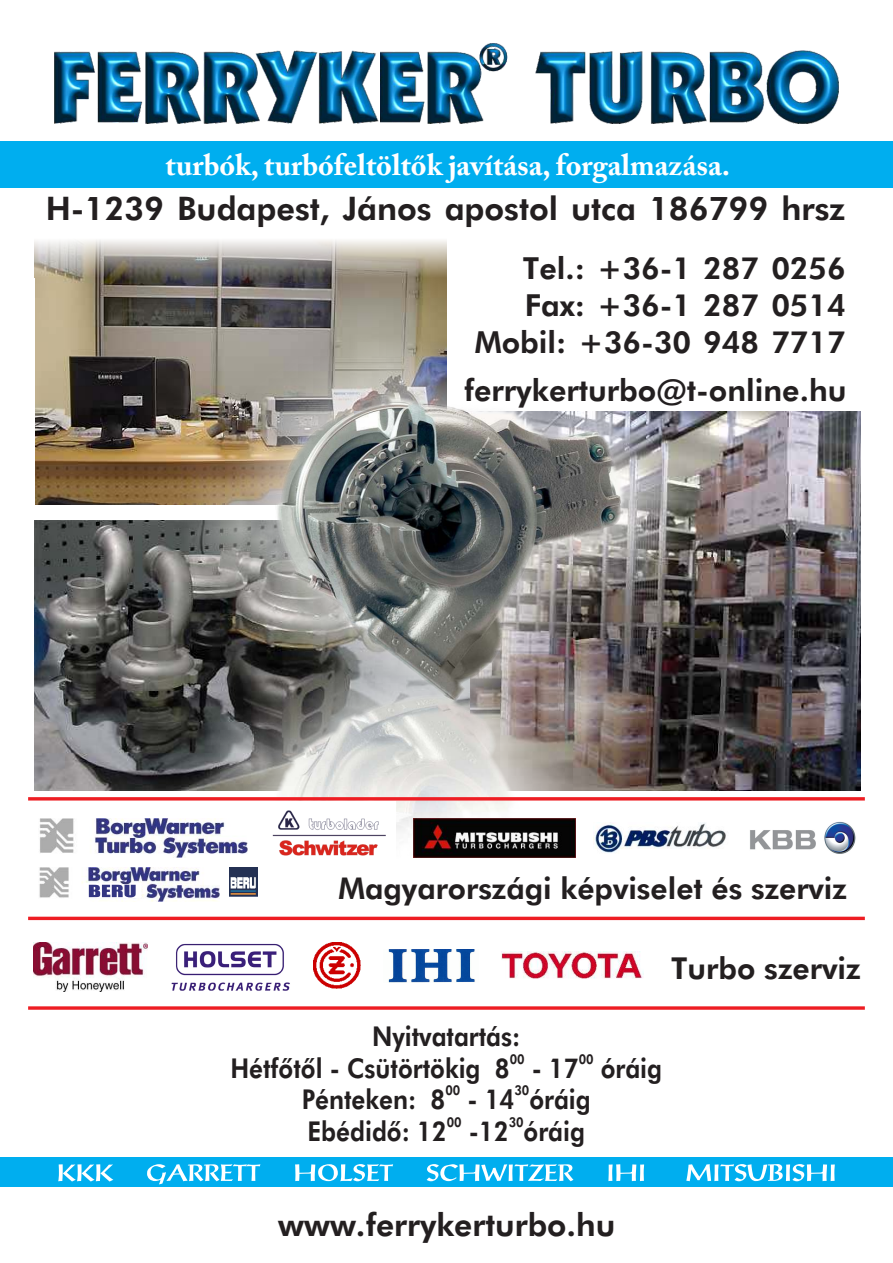
<style>
.page{position:relative;width:893px;height:1263px;background:#fff}
.page>*{position:absolute;margin:0;border:0;box-sizing:border-box;transform-origin:0 0}
.t1{font:900 32.55px "Futuri";color:#231f20}
.t2{font:900 31.8px "Futuri";color:#231f20}
.t3{font:900 30.45px/37px "Futuri";color:#231f20;text-align:right}
.t4{font:900 30.15px "Futuri";color:#231f20}
.t5{font:700 30px "Adobe Caslon Pro";color:#fff}
.t6{font:900 30px "Futuri";color:#231f20}
.t7{font:900 27.3px "Futuri";color:#231f20;scale:.89 1}
.t8{font:900 13.65px "Futuri";color:#231f20;scale:.89 1}
</style>
<div class="page">
<img style="left:35px;top:240px;width:411px;height:265px">
<img style="left:783px;top:411px;width:77px;height:380px">
<img style="left:35px;top:521px;width:79px;height:270px">
<div style="left:114px;top:320px;width:669px;height:667px;background:#fff;opacity:.98"></div>
<img style="left:170px;top:379px;width:553px;height:552px">
<div style="left:0;top:142px;width:893px;height:46px;background:#00aeef"></div>
<div style="left:0;top:1158px;width:893px;height:29px;background:#00aeef"></div>
<svg style="left:58px;top:1164px;width:777px;height:20px"></svg>
<img style="left:54px;top:44px;width:785px;height:79px">
<div style="left:34px;top:861px;width:230px;height:43px;background:#fff"></div>
<img style="left:229px;top:868px;width:29px;height:29px">
<img style="left:39px;top:867px;width:181px;height:34px">
<svg style="left:84px;top:883px;width:57px;height:15px"></svg>
<img style="left:265px;top:802px;width:131px;height:73px">
<img style="left:414px;top:819px;width:162px;height:38px">
<img style="left:39px;top:819px;width:208px;height:39px">
<img style="left:747px;top:822px;width:109px;height:32px">
<img style="left:594px;top:823px;width:135px;height:30px">
<img style="left:383px;top:949px;width:95px;height:33px">
<img style="left:314px;top:942px;width:46px;height:47px">
<img style="left:34px;top:942px;width:114px;height:49px">
<img style="left:501px;top:952px;width:143px;height:27px">
<img style="left:171px;top:942px;width:120px;height:49px">
<svg style="left:28px;top:1006px;width:837px;height:4px;background:#f03e43"></svg>
<hr style="left:28px;top:917px;width:837px;height:3px;background:#ee1d23">
<hr style="left:28px;top:797px;width:837px;height:3px;background:#ee1d23">
<p class="t5" style="left:166px;top:153px;width:566px">turbók, turbófeltöltõk javítása, forgalmazása.</p>
<p class="t1" style="left:46px;top:190px;width:801px">H-1239 Budapest, János apostol utca 186799 hrsz</p>
<p class="t3" style="left:475px;top:250px;width:373px">Tel.: +36-1 287 0256<br>Fax: +36-1 287 0514<br>Mobil: +36-30 948 7717</p>
<p class="t3" style="left:464px;top:372px;width:384px">ferrykerturbo@t-online.hu</p>
<p class="t6" style="left:338px;top:871px;width:510px">Magyarországi képviselet és szerviz</p>
<p class="t4" style="left:671px;top:951px;width:191px">Turbo szerviz</p>
<p class="t7" style="left:372px;top:1020px;width:168px">Nyitvatartás:</p>
<p class="t8" style="left:510px;top:1051px;width:18px">00</p>
<p class="t8" style="left:579px;top:1051px;width:18px">00</p>
<p class="t7" style="left:230px;top:1052px;width:487px">Hétfõtõl - Csütörtökig 8 - 17 óráig</p>
<p class="t8" style="left:445px;top:1083px;width:18px">00</p>
<p class="t8" style="left:514px;top:1083px;width:18px">30</p>
<p class="t7" style="left:302px;top:1084px;width:326px">Pénteken: 8 - 14 óráig</p>
<p class="t8" style="left:447px;top:1114px;width:18px">00</p>
<p class="t8" style="left:509px;top:1114px;width:18px">30</p>
<p class="t7" style="left:307px;top:1115px;width:313px">Ebédidõ: 12 -12 óráig</p>
<p class="t2" style="left:278px;top:1206px;width:339px">www.ferrykerturbo.hu</p>
</div>
